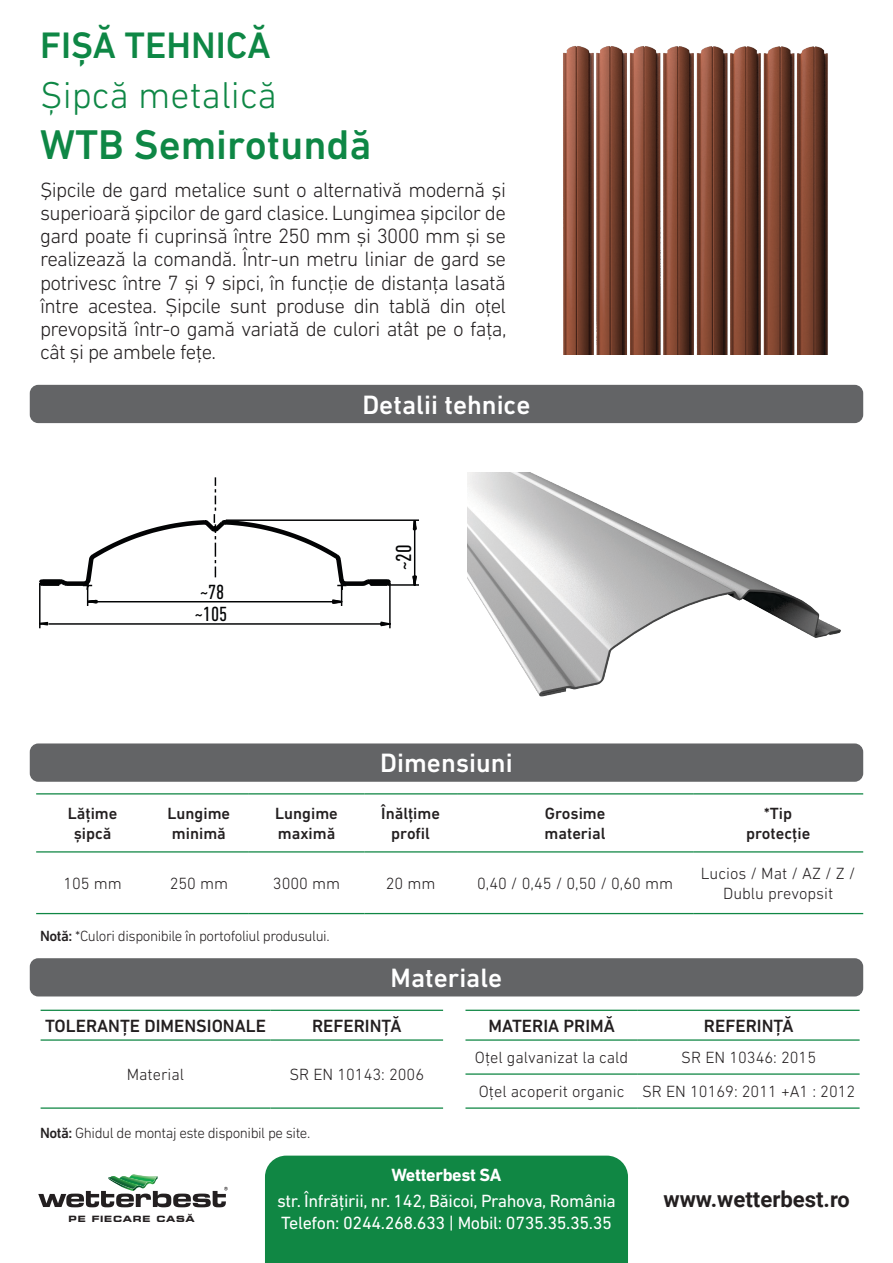
<style>
.page{position:relative;width:893px;height:1263px;background:#fff}
.page>*{position:absolute;margin:0;border:0;box-sizing:border-box;transform-origin:0 0}
.text_box_negru{font:500 42.3px "DIN Next LT Pro";color:#0e8745}
.text_box_negru-2{font:300 38.1px "DIN Next LT Pro";color:#0e8745}
.text_box_negru-3{font:500 37.5px "DIN Next LT Pro";color:#0e8745}
.subttilu{font:500 27px "DIN Next LT Pro";color:#fff}
.t1{font:700 22.2px "Roboto";color:#231f20}
.t2{font:condensed 22.2px "DIN Next LT Pro";color:#020304}
.text_box_negru-4{font:300 21px/23.2px "DIN Next LT Pro";letter-spacing:-.03em;color:#231f20;text-align:justify}
.t3{font:condensed 20.85px "DIN Next LT Pro";color:#020304}
.t4{font:18px/21.6px "DIN Next LT Pro";letter-spacing:-.02em;color:#fff}
.t5{font:500 18px "DIN Next LT Pro";color:#231f20}
.t6{font:700 18px "DIN Next LT Pro";letter-spacing:-.02em;color:#fff}
.t7{font:300 16.5px/19.8px "DIN Next LT Pro";color:#231f20;text-align:center}
.t8{font:500 16.5px/19.8px "DIN Next LT Pro";color:#231f20;text-align:center}
.text_box_negru-5{font:300 15px "DIN Next LT Pro";letter-spacing:-.03em;color:#231f20}
.t9{font:700 expanded 8.55px "Square 721 BT";letter-spacing:.1em;color:#231f20}
.s1{font-weight:500}
.s2{font-size:11.4px}
.s3{font-size:21.75px}
</style>
<div class="page">
<div style="left:265px;top:1155px;width:363px;height:108px;background:#108744"></div>
<svg style="left:38px;top:1174px;width:190px;height:33px"></svg>
<div style="left:30px;top:385px;width:833px;height:38px;background:#636466;border-radius:9px"></div>
<img style="left:468px;top:473px;width:373px;height:224px">
<svg style="left:39px;top:477px;width:380px;height:152px"></svg>
<div style="left:30px;top:958px;width:833px;height:38px;background:#636466;border-radius:9px"></div>
<hr style="left:41px;top:1010px;width:229px;height:1px;background:#108744">
<hr style="left:270px;top:1010px;width:173px;height:1px;background:#108744">
<hr style="left:41px;top:1039px;width:229px;height:2px;background:#108744">
<hr style="left:270px;top:1039px;width:173px;height:2px;background:#108744">
<hr style="left:41px;top:1107px;width:229px;height:2px;background:#108744">
<hr style="left:270px;top:1107px;width:173px;height:2px;background:#108744">
<hr style="left:465px;top:1010px;width:173px;height:1px;background:#108744">
<hr style="left:638px;top:1010px;width:222px;height:1px;background:#108744">
<hr style="left:465px;top:1039px;width:173px;height:2px;background:#108744">
<hr style="left:638px;top:1039px;width:222px;height:2px;background:#108744">
<hr style="left:465px;top:1073px;width:173px;height:2px;background:#108744">
<hr style="left:638px;top:1073px;width:222px;height:2px;background:#108744">
<hr style="left:465px;top:1107px;width:173px;height:2px;background:#108744">
<hr style="left:638px;top:1107px;width:222px;height:2px;background:#108744">
<img style="left:563px;top:46px;width:265px;height:308px">
<div style="left:30px;top:743px;width:833px;height:39px;background:#636466;border-radius:9px"></div>
<hr style="left:36px;top:793px;width:113px;height:1px;background:#108744">
<hr style="left:149px;top:793px;width:100px;height:1px;background:#108744">
<hr style="left:249px;top:793px;width:115px;height:1px;background:#108744">
<hr style="left:364px;top:793px;width:93px;height:1px;background:#108744">
<hr style="left:457px;top:793px;width:236px;height:1px;background:#108744">
<hr style="left:693px;top:793px;width:170px;height:1px;background:#108744">
<hr style="left:36px;top:851px;width:113px;height:1px;background:#108744">
<hr style="left:149px;top:851px;width:100px;height:1px;background:#108744">
<hr style="left:249px;top:851px;width:115px;height:1px;background:#108744">
<hr style="left:364px;top:851px;width:93px;height:1px;background:#108744">
<hr style="left:457px;top:851px;width:236px;height:1px;background:#108744">
<hr style="left:693px;top:851px;width:170px;height:1px;background:#108744">
<hr style="left:36px;top:913px;width:113px;height:1px;background:#108744">
<hr style="left:149px;top:913px;width:100px;height:1px;background:#108744">
<hr style="left:249px;top:913px;width:115px;height:1px;background:#108744">
<hr style="left:364px;top:913px;width:93px;height:1px;background:#108744">
<hr style="left:457px;top:913px;width:236px;height:1px;background:#108744">
<hr style="left:693px;top:913px;width:170px;height:1px;background:#108744">
<p class="text_box_negru-3" style="left:40px;top:23px;width:232px">FIȘĂ TEHNICĂ</p>
<p class="text_box_negru-2" style="left:40px;top:73px;width:238px">Șipcă metalică</p>
<p class="text_box_negru" style="left:40px;top:120px;width:333px">WTB Semirotundă</p>
<p class="text_box_negru-4" style="left:40px;top:178px;width:468px">Şipcile de gard metalice sunt o alternativă modernă şi superioară şipcilor de gard clasice. Lungimea șipcilor de gard poate fi cuprinsă între 250 mm și 3000 mm și se realizează la comandă. Într-un metru liniar de gard se potrivesc între 7 și 9 sipci, în funcție de distanța lasată între acestea. Șipcile sunt produse din tablă din oțel prevopsită într-o gamă variată de culori atât pe o fața, cât și pe ambele fețe.</p>
<p class="subttilu" style="left:362px;top:389px;width:170px">Detalii tehnice</p>
<p class="t3" style="left:200px;top:580px;width:26px">~78</p>
<p class="t3" style="left:195px;top:602px;width:34px">~105</p>
<p class="t2" style="left:391px;top:570px;width:27px;rotate:-90deg">~20</p>
<p class="t8" style="left:68px;top:803px;width:51px">Lățime</p>
<p class="t8" style="left:74px;top:823px;width:39px">șipcă</p>
<p class="t8" style="left:168px;top:803px;width:64px">Lungime</p>
<p class="t8" style="left:172px;top:823px;width:56px">minimă</p>
<p class="t8" style="left:275px;top:803px;width:64px">Lungime</p>
<p class="t8" style="left:278px;top:823px;width:59px">maximă</p>
<p class="subttilu" style="left:380px;top:747px;width:134px">Dimensiuni</p>
<p class="t8" style="left:381px;top:803px;width:60px">Înălțime profil</p>
<p class="t8" style="left:545px;top:803px;width:62px">Grosime</p>
<p class="t8" style="left:544px;top:823px;width:63px">material</p>
<p class="t8" style="left:764px;top:803px;width:29px">*Tip</p>
<p class="t8" style="left:746px;top:823px;width:66px">protecție</p>
<p class="t7" style="left:63px;top:873px;width:60px">105 mm</p>
<p class="t7" style="left:170px;top:873px;width:60px">250 mm</p>
<p class="t7" style="left:273px;top:873px;width:69px">3000 mm</p>
<p class="t7" style="left:386px;top:873px;width:51px">20 mm</p>
<p class="t7" style="left:477px;top:873px;width:198px">0,40 / 0,45 / 0,50 / 0,60 mm</p>
<p class="t7" style="left:701px;top:863px;width:156px">Lucios / Mat / AZ / Z /<br>Dublu prevopsit</p>
<p class="text_box_negru-5" style="left:40px;top:927px;width:291px"><span class="s1">Notă:</span> *Culori disponibile în portofoliul produsului.</p>
<p class="subttilu" style="left:391px;top:963px;width:113px">Materiale</p>
<p class="t5" style="left:45px;top:1015px;width:222px">TOLERANȚE DIMENSIONALE</p>
<p class="t5" style="left:312px;top:1015px;width:91px">REFERINȚĂ</p>
<p class="t7" style="left:127px;top:1064px;width:59px">Material</p>
<p class="t7" style="left:289px;top:1064px;width:136px">SR EN 10143: 2006</p>
<p class="text_box_negru-5" style="left:40px;top:1124px;width:272px"><span class="s1">Notă:</span> Ghidul de montaj este disponibil pe site.</p>
<p class="t5" style="left:488px;top:1015px;width:128px">MATERIA PRIMĂ</p>
<p class="t5" style="left:704px;top:1015px;width:91px">REFERINȚĂ</p>
<p class="t7" style="left:475px;top:1047px;width:155px">Oțel galvanizat la cald</p>
<p class="t7" style="left:681px;top:1047px;width:136px">SR EN 10346: 2015</p>
<p class="t7" style="left:479px;top:1081px;width:147px">Oțel acoperit organic</p>
<p class="t7" style="left:642px;top:1081px;width:215px">SR EN 10169: 2011 +A1 : 2012</p>
<p class="t9" style="left:69px;top:1214px;width:128px">PE FIECARE CASA<span class="s2">˘</span></p>
<p class="t6" style="left:392px;top:1164px;width:111px">Wetterbest SA</p>
<p class="t4" style="left:277px;top:1190px;width:340px">str. Înfrăţirii, nr. 142, Băicoi, Prahova, România<br>Telefon: 0244.268.633 | Mobil: 0735.35.35.35</p>
<p class="t1" style="left:663px;top:1183px;width:188px">www.wetterbest.<span class="s3">ro</span></p>
</div>
